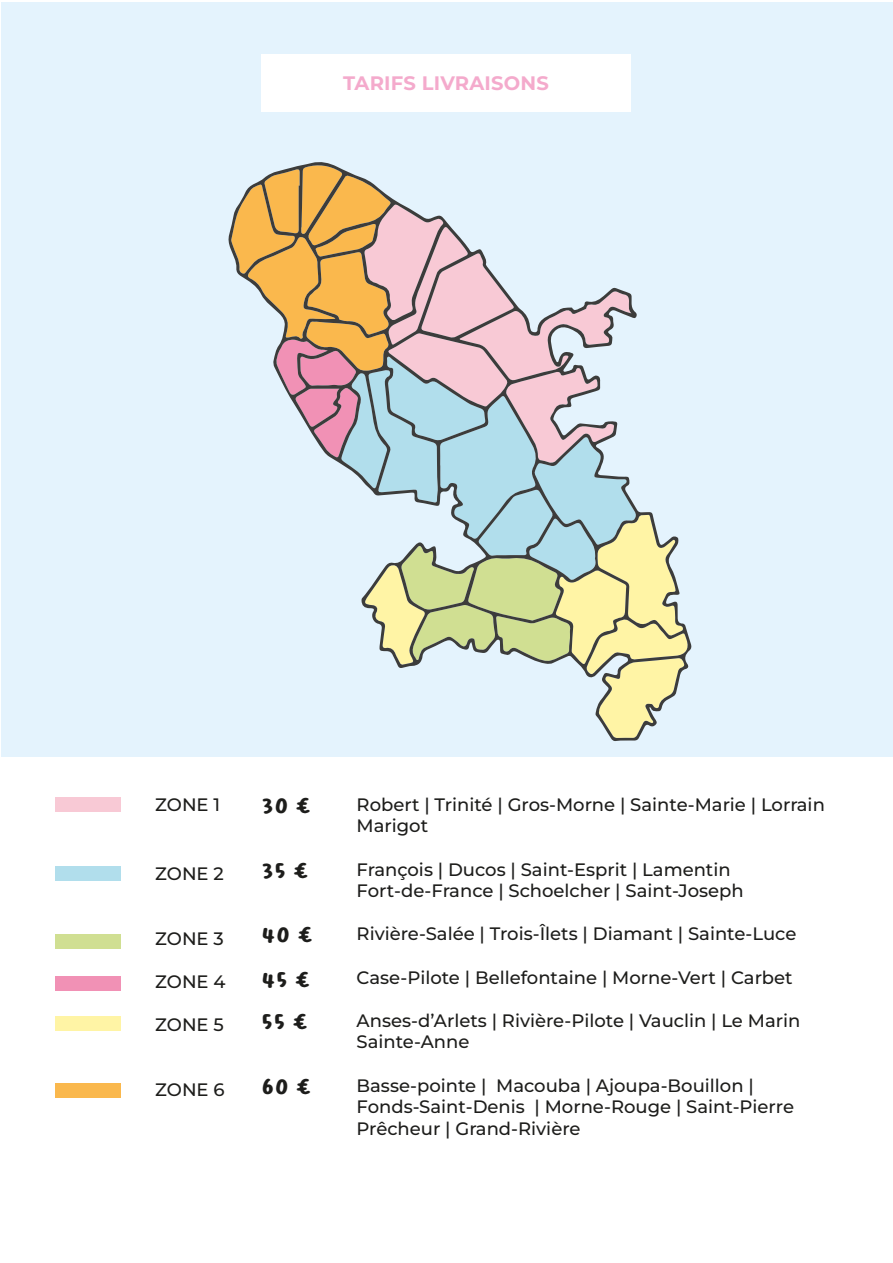
<style>
.page{position:relative;width:893px;height:1263px;background:#fff}
.page>*{position:absolute;margin:0;border:0;box-sizing:border-box;transform-origin:0 0}
.t1{font:24px/45px "Bakso Sapi";color:#1d1d1b}
.t2{font:700 19.5px "Montserrat";letter-spacing:.01em;color:#f4aacc}
.t3{font:500 18px/21.6px "Montserrat";color:#1d1d1b}
</style>
<div class="page">
<div style="left:1px;top:2px;width:892px;height:754px;background:#e4f3fd"></div>
<div style="left:261px;top:54px;width:370px;height:58px;background:#fff"></div>
<svg style="left:228px;top:162px;width:464px;height:579px"></svg>
<div style="left:55px;top:797px;width:66px;height:15px;background:#f8c9d5"></div>
<div style="left:55px;top:866px;width:66px;height:14px;background:#b1deec"></div>
<div style="left:55px;top:935px;width:66px;height:14px;background:#d0df92"></div>
<div style="left:55px;top:1016px;width:66px;height:14px;background:#fff4a5"></div>
<div style="left:55px;top:1083px;width:66px;height:15px;background:#fab84d"></div>
<div style="left:55px;top:976px;width:66px;height:14px;background:#f191b5"></div>
<p class="t2" style="left:343px;top:70px;width:207px">TARIFS LIVRAISONS</p>
<p class="t3" style="left:155px;top:793px;width:66px">ZONE 1</p>
<h1 class="t1" style="left:261px;top:783px;width:52px">30 €</h1>
<p class="t3" style="left:155px;top:862px;width:70px">ZONE 2</p>
<h1 class="t1" style="left:261px;top:848px;width:50px">35 €</h1>
<p class="t3" style="left:155px;top:927px;width:70px">ZONE 3</p>
<p class="t3" style="left:155px;top:970px;width:72px">ZONE 4</p>
<p class="t3" style="left:155px;top:1014px;width:70px">ZONE 5</p>
<h1 class="t1" style="left:261px;top:912px;width:54px">40 €<br>45 €</h1>
<h1 class="t1" style="left:261px;top:999px;width:49px">55 €</h1>
<p class="t3" style="left:155px;top:1078px;width:71px">ZONE 6</p>
<h1 class="t1" style="left:261px;top:1065px;width:53px">60 €</h1>
<p class="t3" style="left:357px;top:793px;width:470px">Robert | Trinité | Gros-Morne | Sainte-Marie | Lorrain<br>Marigot</p>
<p class="t3" style="left:357px;top:858px;width:389px">François | Ducos | Saint-Esprit | Lamentin<br>Fort-de-France | Schoelcher | Saint-Joseph</p>
<p class="t3" style="left:357px;top:923px;width:441px">Rivière-Salée | Trois-Îlets | Diamant | Sainte-Luce</p>
<p class="t3" style="left:357px;top:966px;width:438px">Case-Pilote | Bellefontaine | Morne-Vert | Carbet</p>
<p class="t3" style="left:357px;top:1009px;width:445px">Anses-d’Arlets | Rivière-Pilote | Vauclin | Le Marin<br>Sainte-Anne</p>
<p class="t3" style="left:357px;top:1074px;width:439px">Basse-pointe | Macouba | Ajoupa-Bouillon |<br>Fonds-Saint-Denis | Morne-Rouge | Saint-Pierre<br>Prêcheur | Grand-Rivière</p>
</div>
